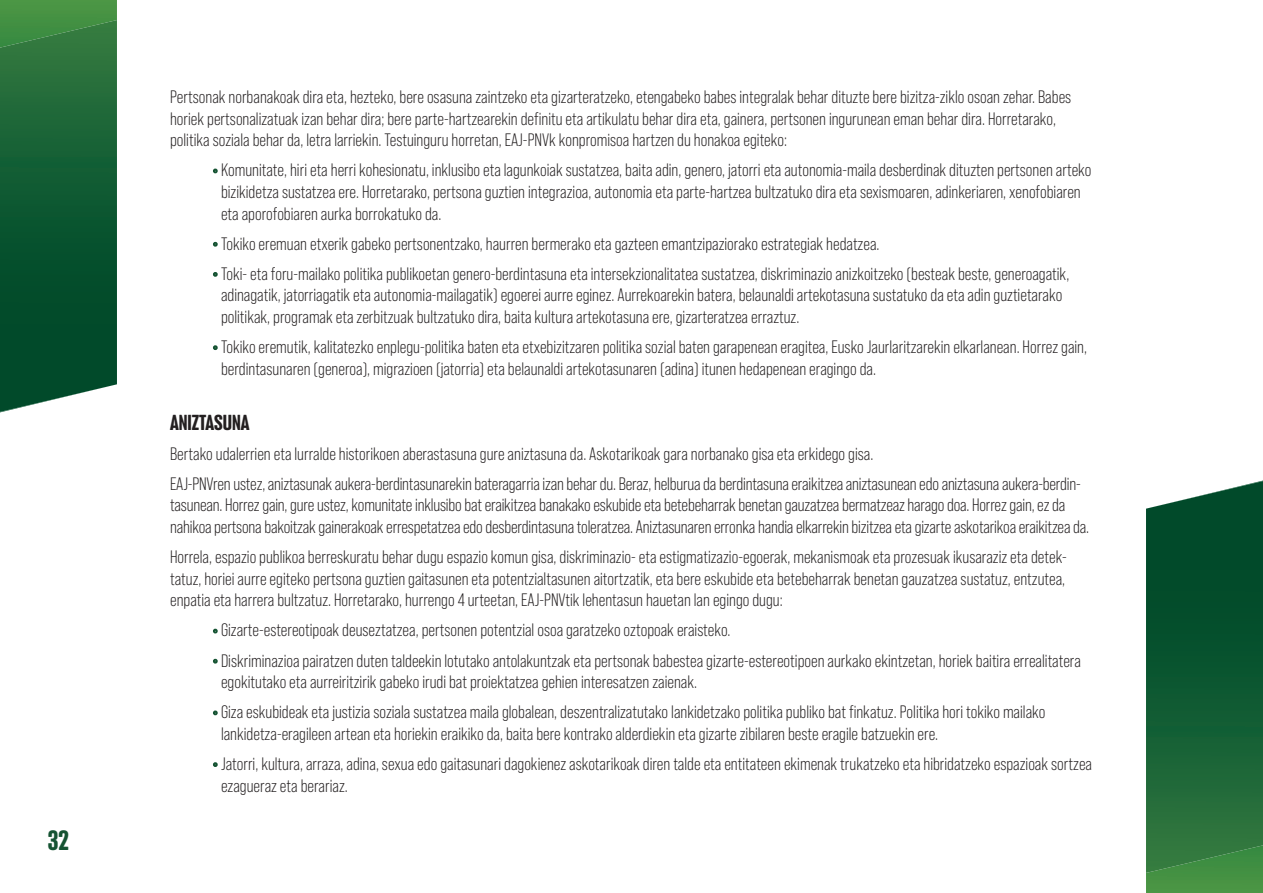
<style>
.page{position:relative;width:1263px;height:893px;background:#fff}
.page>*{position:absolute;margin:0;border:0;box-sizing:border-box;transform-origin:0 0}
.t1{font:700 27px "Anguita Sans";color:#155332}
.t2{font:700 21px "Anguita Sans";color:#231f20}
.t3{font:18px/21.6px "Bebas Neue Pro";color:#231f20}
.s1{color:#155332}
</style>
<div class="page">
<div style="left:0;top:0;width:117px;height:20px;background:#499444"></div>
<svg style="left:0;top:20px;width:117px;height:392px;background:#1a6139"></svg>
<div style="left:1146px;top:873px;width:117px;height:20px;background:#499444"></div>
<svg style="left:1146px;top:481px;width:117px;height:392px;background:#1a6139"></svg>
<h1 class="t1" style="left:48px;top:826px;width:23px">32</h1>
<p class="t3" style="left:170px;top:86px;width:903px">Pertsonak norbanakoak dira eta, hezteko, bere osasuna zaintzeko eta gizarteratzeko, etengabeko babes integralak behar dituzte bere bizitza-ziklo osoan zehar. Babes horiek pertsonalizatuak izan behar dira; bere parte-hartzearekin definitu eta artikulatu behar dira eta, gainera, pertsonen ingurunean eman behar dira. Horretarako, politika soziala behar da, letra larriekin. Testuinguru horretan, EAJ-PNVk konpromisoa hartzen du honakoa egiteko:</p>
<p class="t3" style="left:221px;top:159px;width:872px;text-indent:-8px"><span class="s1">•</span> Komunitate, hiri eta herri kohesionatu, inklusibo eta lagunkoiak sustatzea, baita adin, genero, jatorri eta autonomia-maila desberdinak dituzten pertsonen arteko bizikidetza sustatzea ere. Horretarako, pertsona guztien integrazioa, autonomia eta parte-hartzea bultzatuko dira eta sexismoaren, adinkeriaren, xenofobiaren eta aporofobiaren aurka borrokatuko da.</p>
<p class="t3" style="left:213px;top:233px;width:668px"><span class="s1">•</span> Tokiko eremuan etxerik gabeko pertsonentzako, haurren bermerako eta gazteen emantzipaziorako estrategiak hedatzea.</p>
<p class="t3" style="left:221px;top:263px;width:850px;text-indent:-8px"><span class="s1">•</span> Toki- eta foru-mailako politika publikoetan genero-berdintasuna eta intersekzionalitatea sustatzea, diskriminazio anizkoitzeko (besteak beste, generoagatik, adinagatik, jatorriagatik eta autonomia-mailagatik) egoerei aurre eginez. Aurrekoarekin batera, belaunaldi artekotasuna sustatuko da eta adin guztietarako politikak, programak eta zerbitzuak bultzatuko dira, baita kultura artekotasuna ere, gizarteratzea erraztuz.</p>
<p class="t3" style="left:221px;top:336px;width:867px;text-indent:-8px"><span class="s1">•</span> Tokiko eremutik, kalitatezko enplegu-politika baten eta etxebizitzaren politika sozial baten garapenean eragitea, Eusko Jaurlaritzarekin elkarlanean. Horrez gain, berdintasunaren (generoa), migrazioen (jatorria) eta belaunaldi artekotasunaren (adina) itunen hedapenean eragingo da.</p>
<p class="t2" style="left:170px;top:411px;width:81px">ANIZTASUNA</p>
<p class="t3" style="left:170px;top:438px;width:912px;line-height:30.2px">Bertako udalerrien eta lurralde historikoen aberastasuna gure aniztasuna da. Askotarikoak gara norbanako gisa eta erkidego gisa.<br>EAJ-PNVren ustez, aniztasunak aukera-berdintasunarekin bateragarria izan behar du. Beraz, helburua da berdintasuna eraikitzea aniztasunean edo aniztasuna aukera-berdin-</p>
<p class="t3" style="left:170px;top:494px;width:920px">tasunean. Horrez gain, gure ustez, komunitate inklusibo bat eraikitzea banakako eskubide eta betebeharrak benetan gauzatzea bermatzeaz harago doa. Horrez gain, ez da nahikoa pertsona bakoitzak gainerakoak errespetatzea edo desberdintasuna toleratzea. Aniztasunaren erronka handia elkarrekin bizitzea eta gizarte askotarikoa eraikitzea da.</p>
<p class="t3" style="left:170px;top:546px;width:898px;text-align:justify">Horrela, espazio publikoa berreskuratu behar dugu espazio komun gisa, diskriminazio- eta estigmatizazio-egoerak, mekanismoak eta prozesuak ikusaraziz eta detek&shy;tatuz, horiei aurre egiteko pertsona guztien gaitasunen eta potentzialtasunen aitortzatik, eta bere eskubide eta betebeharrak benetan gauzatzea sustatuz, entzutea, enpatia eta harrera bultzatuz. Horretarako, hurrengo 4 urteetan, EAJ-PNVtik lehentasun hauetan lan egingo dugu:</p>
<p class="t3" style="left:213px;top:619px;width:519px"><span class="s1">•</span> Gizarte-estereotipoak deuseztatzea, pertsonen potentzial osoa garatzeko oztopoak eraisteko.</p>
<p class="t3" style="left:221px;top:650px;width:861px;text-indent:-8px"><span class="s1">•</span> Diskriminazioa pairatzen duten taldeekin lotutako antolakuntzak eta pertsonak babestea gizarte-estereotipoen aurkako ekintzetan, horiek baitira errealitatera egokitutako eta aurreiritzirik gabeko irudi bat proiektatzea gehien interesatzen zaienak.</p>
<p class="t3" style="left:221px;top:701px;width:826px;text-indent:-8px"><span class="s1">•</span> Giza eskubideak eta justizia soziala sustatzea maila globalean, deszentralizatutako lankidetzako politika publiko bat finkatuz. Politika hori tokiko mailako lankidetza-eragileen artean eta horiekin eraikiko da, baita bere kontrako alderdiekin eta gizarte zibilaren beste eragile batzuekin ere.</p>
<p class="t3" style="left:221px;top:753px;width:872px;text-indent:-8px"><span class="s1">•</span> Jatorri, kultura, arraza, adina, sexua edo gaitasunari dagokienez askotarikoak diren talde eta entitateen ekimenak trukatzeko eta hibridatzeko espazioak sortzea ezagueraz eta berariaz.</p>
</div>
